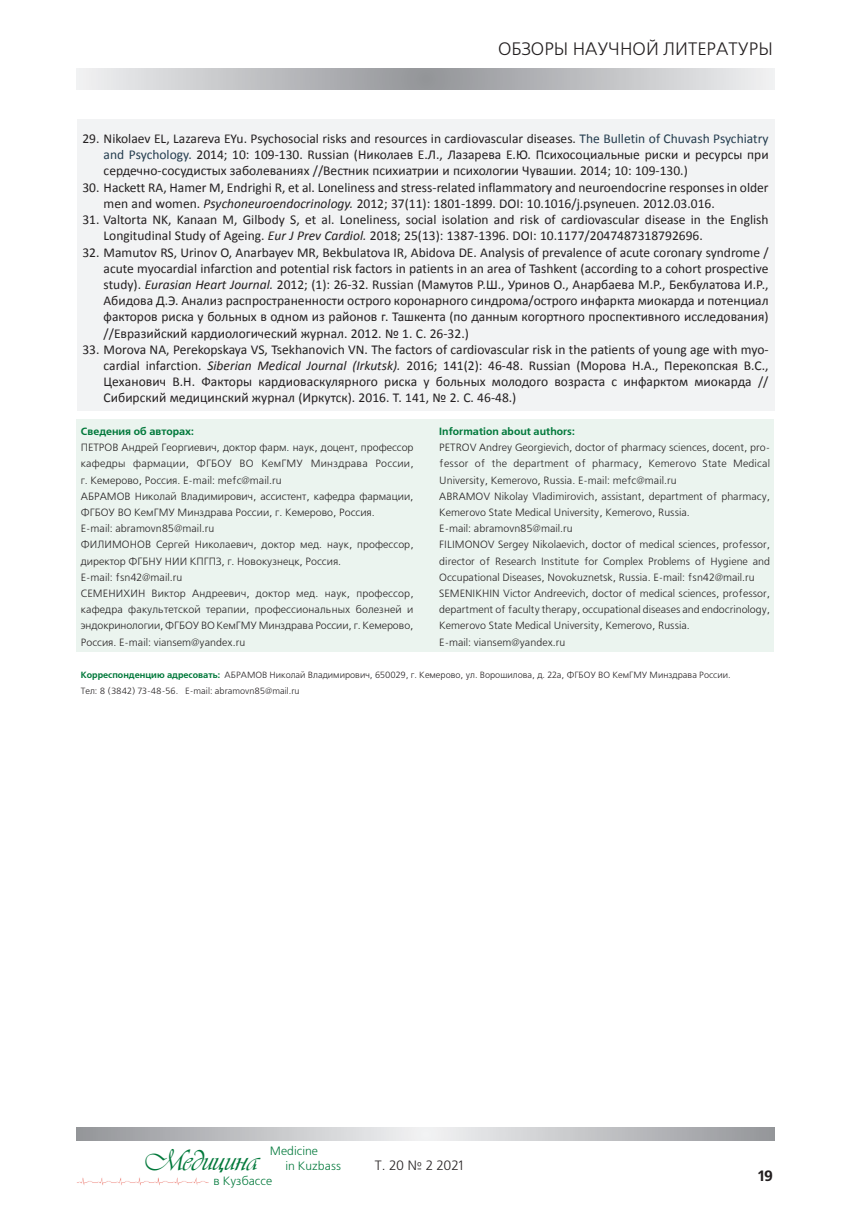
<style>
.page{position:relative;width:851px;height:1217px;background:#fff}
.page>*{position:absolute;margin:0;border:0;box-sizing:border-box;transform-origin:0 0}
.t1{font:30px "Vivaldi DCL";color:#00783a}
.t2{font:18px "Free Set C";color:#231f20}
.t3{font:700 15px "Free Set C";color:#231f20}
.t4{font:13.5px/16.2px "Calibri";color:#231f20;text-align:justify}
.t5{font:13.5px "Free Set C";color:#231f20}
.t6{font:12px/15px "Free Set C";color:#00783a}
.t7{font:10.5px/16.2px "Free Set C";color:#231f20}
.t8{font:700 10.5px "Free Set C";color:#00783a}
.t9{font:9px/16.2px "Free Set C";color:#231f20}
.s1{color:#233c4e}
.s2{font-style:italic}
.s3{font-weight:700;color:#00783a}
</style>
<div class="page">
<svg style="left:77px;top:68px;width:697px;height:21px;background:#c1c2c5"></svg>
<svg style="left:77px;top:1127px;width:697px;height:13px;background:#c2c3c5"></svg>
<img style="left:76px;top:1177px;width:133px;height:9px">
<div style="left:77px;top:419px;width:349px;height:232px;background:#ebf4ef"></div>
<div style="left:426px;top:419px;width:348px;height:232px;background:#ebf4ef"></div>
<div style="left:77px;top:119px;width:697px;height:292px;background:#f2f3f4"></div>
<h2 class="t2" style="left:498px;top:40px;width:276px">ОБЗОРЫ НАУЧНОЙ ЛИТЕРАТУРЫ</h2>
<p class="t4" style="left:104px;top:130px;width:666px;text-indent:-21px">29. Nikolaev EL, Lazareva EYu. Psychosocial risks and resources in cardiovascular diseases. <span class="s1">The Bulletin of Chuvash Psychiatry and Psychology.</span> 2014; 10: 109-130. Russian (Николаев Е.Л., Лазарева Е.Ю. Психосоциальные риски и ресурсы при сердечно-сосудистых заболеваниях //Вестник психиатрии и психологии Чувашии. 2014; 10: 109-130.)</p>
<p class="t4" style="left:104px;top:179px;width:666px;text-indent:-21px">30. Hackett RA, Hamer M, Endrighi R, et al. Loneliness and stress-related inflammatory and neuroendocrine responses in older men and women. <span class="s2">Psychoneuroendocrinology.</span> 2012; 37(11): 1801-1899. DOI: 10.1016/j.psyneuen. 2012.03.016.</p>
<p class="t4" style="left:104px;top:211px;width:666px;text-indent:-21px">31. Valtorta NK, Kanaan M, Gilbody S, et al. Loneliness, social isolation and risk of cardiovascular disease in the English<br>Longitudinal Study of Ageing. <span class="s2">Eur J Prev Cardiol.</span> 2018; 25(13): 1387-1396. DOI: 10.1177/2047487318792696.</p>
<p class="t4" style="left:104px;top:244px;width:666px;text-indent:-21px">32. Mamutov RS, Urinov O, Anarbayev MR, Bekbulatova IR, Abidova DE. Analysis of prevalence of acute coronary syndrome / acute myocardial infarction and potential risk factors in patients in an area of Tashkent (according to a cohort prospective study). <span class="s2">Eurasian Heart Journal.</span> 2012; (1): 26-32. Russian (Мамутов Р.Ш., Уринов О., Анарбаева М.Р., Бекбулатова И.Р., Абидова Д.Э. Анализ распространенности острого коронарного синдрома/острого инфаркта миокарда и потенциал факторов риска у больных в одном из районов г. Ташкента (по данным когортного проспективного исследования) //Евразийский кардиологический журнал. 2012. № 1. С. 26-32.)</p>
<p class="t4" style="left:104px;top:341px;width:666px;text-indent:-21px">33. Morova NA, Perekopskaya VS, Tsekhanovich VN. The factors of cardiovascular risk in the patients of young age with myo&shy;cardial infarction. <span class="s2">Siberian Medical Journal (Irkutsk).</span> 2016; 141(2): 46-48. Russian (Морова Н.А., Перекопская В.С., Цеханович В.Н. Факторы кардиоваскулярного риска у больных молодого возраста с инфарктом миокарда // Сибирский медицинский журнал (Иркутск). 2016. Т. 141, № 2. С. 46-48.)</p>
<p class="t8" style="left:81px;top:425px;width:115px">Сведения об авторах:</p>
<p class="t7" style="left:81px;top:440px;width:334px">ПЕТРОВ Андрей Георгиевич, доктор фарм. наук, доцент, профессор кафедры фармации, ФГБОУ ВО КемГМУ Минздрава России, г. Кемерово, Россия. E-mail: mefc@mail.ru<br>АБРАМОВ Николай Владимирович, ассистент, кафедра фармации, ФГБОУ ВО КемГМУ Минздрава России, г. Кемерово, Россия.<br>E-mail: abramovn85@mail.ru<br>ФИЛИМОНОВ Сергей Николаевич, доктор мед. наук, профессор, директор ФГБНУ НИИ КПГПЗ, г. Новокузнецк, Россия.<br>Е-mail: fsn42@mail.ru<br>СЕМЕНИХИН Виктор Андреевич, доктор мед. наук, профессор, кафедра факультетской терапии, профессиональных болезней и эндокринологии, ФГБОУ ВО КемГМУ Минздрава России, г. Кемерово, Россия. E-mail: viansem@yandex.ru</p>
<p class="t8" style="left:439px;top:425px;width:137px">Information about authors:</p>
<p class="t7" style="left:439px;top:440px;width:332px">PETROV Andrey Georgievich, doctor of pharmacy sciences, docent, pro&shy;fessor of the department of pharmacy, Kemerovo State Medical University, Kemerovo, Russia. E-mail: mefc@mail.ru<br>ABRAMOV Nikolay Vladimirovich, assistant, department of pharmacy, Kemerovo State Medical University, Kemerovo, Russia.<br>E-mail: abramovn85@mail.ru<br>FILIMONOV Sergey Nikolaevich, doctor of medical sciences, professor, director of Research Institute for Complex Problems of Hygiene and Occupational Diseases, Novokuznetsk, Russia. E-mail: fsn42@mail.ru SEMENIKHIN Victor Andreevich, doctor of medical sciences, professor, department of faculty therapy, occupational diseases and endocrinology, Kemerovo State Medical University, Kemerovo, Russia.<br>E-mail: viansem@yandex.ru</p>
<p class="t9" style="left:81px;top:667px;width:651px"><span class="s3">Корреспонденцию адресовать:</span> АБРАМОВ Николай Владимирович, 650029, г. Кемерово, ул. Ворошилова, д. 22а, ФГБОУ ВО КемГМУ Минздрава России.<br>Тел: 8 (3842) 73-48-56. E-mail: abramovn85@mail.ru</p>
<p class="t6" style="left:285px;top:1143px;width:57px;text-indent:-15px">Medicine<br>in Kuzbass</p>
<h1 class="t1" style="left:146px;top:1143px;width:114px">Медицина</h1>
<p class="t5" style="left:375px;top:1157px;width:90px">T. 20 № 2 2021</p>
<p class="t6" style="left:213px;top:1173px;width:60px">в Кузбассе</p>
<p class="t3" style="left:757px;top:1166px;width:17px">19</p>
</div>
